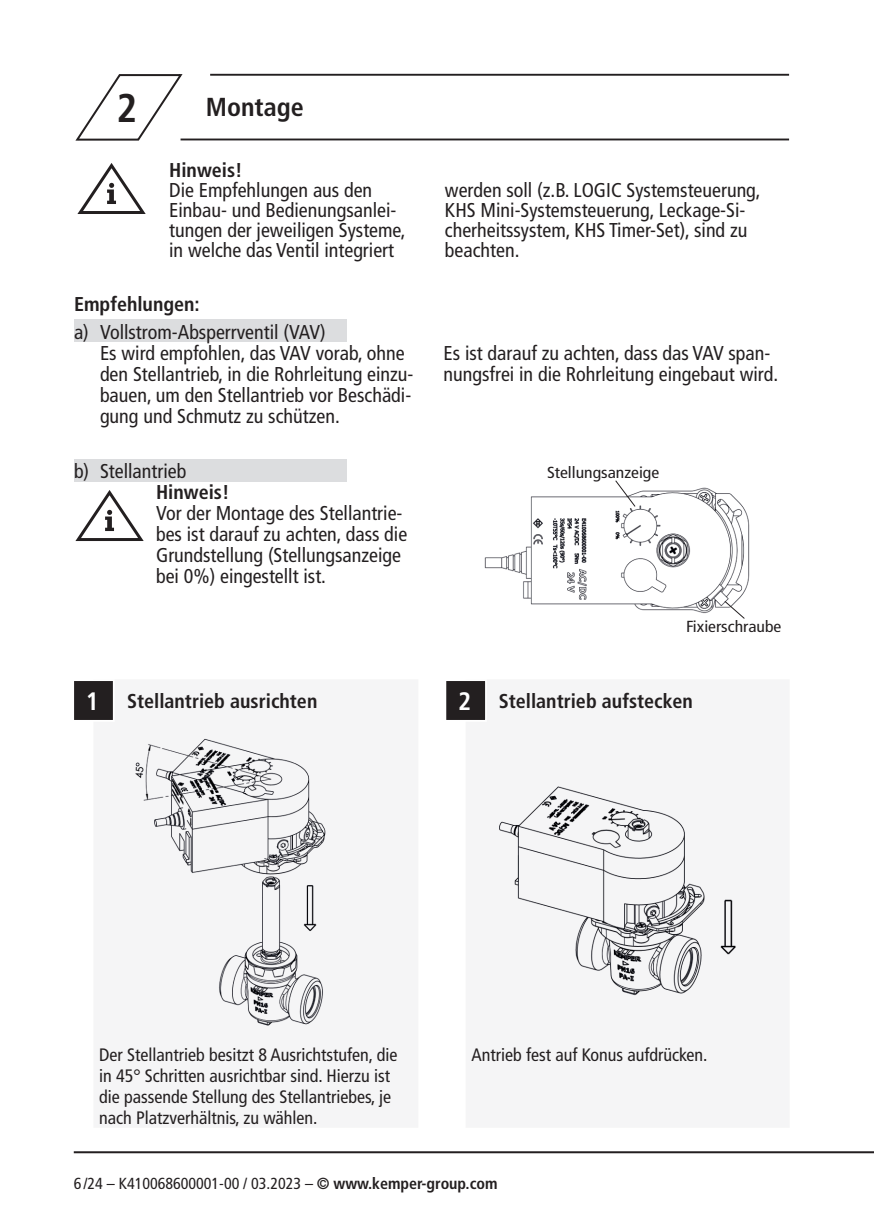
<style>
.page{position:relative;width:874px;height:1225px;background:#fff}
.page>*{position:absolute;margin:0;border:0;box-sizing:border-box;transform-origin:0 0}
.t1{font:700 condensed 40px "Frutiger LT Com";color:#231f20}
.t2{font:700 condensed 26px "Frutiger LT Com";color:#231f20}
.Copytext{font:700 condensed 25.2px "Frutiger LT Com";color:#fff}
.t3{font:condensed 20px/20px "Frutiger LT Com";color:#231f20}
.t4{font:700 condensed 20px "Frutiger LT Com";color:#231f20}
.t5{font:condensed 18px/21px "Frutiger LT Com";color:#231f20}
.Copytext-2{font:condensed 16px "Frutiger LT Com";color:#231f20}
.Copytext-3{font:condensed 16px "Frutiger LT Com";color:#231f20;scale:1.1 1}
.s1{font-weight:700}
</style>
<div class="page">
<div style="left:74px;top:459px;width:272px;height:22px;background:#dcdddf"></div>
<div style="left:74px;top:319px;width:272px;height:23px;background:#dcdddf"></div>
<svg style="left:75px;top:74px;width:109px;height:67px"></svg>
<hr style="left:180px;top:138px;width:608px;height:2px;background:#231f20">
<hr style="left:210px;top:74px;width:578px;height:2px;background:#231f20">
<svg style="left:77px;top:163px;width:69px;height:51px"></svg>
<svg style="left:75px;top:490px;width:69px;height:51px"></svg>
<img style="left:484px;top:487px;width:266px;height:126px">
<div style="left:93px;top:679px;width:325px;height:448px;background:#f5f5f6"></div>
<div style="left:465px;top:679px;width:324px;height:448px;background:#f5f5f6"></div>
<div style="left:73px;top:680px;width:41px;height:41px;background:#231f20"></div>
<div style="left:72px;top:679px;width:43px;height:43px;border:2px solid #fff"></div>
<div style="left:445px;top:680px;width:40px;height:41px;background:#231f20"></div>
<div style="left:444px;top:679px;width:42px;height:43px;border:2px solid #fff"></div>
<img style="left:135px;top:739px;width:191px;height:287px">
<img style="left:499px;top:786px;width:237px;height:210px">
<svg style="left:614px;top:480px;width:22px;height:28px"></svg>
<svg style="left:723px;top:600px;width:22px;height:19px"></svg>
<hr style="left:74px;top:1151px;width:799px;height:2px;background:#231f20">
<p class="t1" style="left:117px;top:84px;width:22px">2</p>
<p class="t2" style="left:206px;top:91px;width:99px">Montage</p>
<p class="t4" style="left:169px;top:158px;width:75px">Hinweis!</p>
<p class="t3" style="left:169px;top:180px;width:204px">Die Empfehlungen aus den</p>
<p class="t3" style="left:169px;top:200px;width:228px">Einbau- und Bedienungsanlei-</p>
<p class="t3" style="left:169px;top:220px;width:238px">tungen der jeweiligen Systeme,</p>
<p class="t3" style="left:169px;top:240px;width:226px">in welche das Ventil integriert</p>
<p class="t4" style="left:74px;top:291px;width:127px">Empfehlungen:</p>
<p class="t3" style="left:74px;top:321px;width:253px">a) Vollstrom-Absperrventil (VAV)</p>
<p class="t3" style="left:100px;top:342px;width:306px">Es wird empfohlen, das VAV vorab, ohne</p>
<p class="t3" style="left:100px;top:363px;width:315px">den Stellantrieb, in die Rohrleitung einzu-</p>
<p class="t3" style="left:100px;top:384px;width:312px">bauen, um den Stellantrieb vor Beschädi-</p>
<p class="t3" style="left:100px;top:405px;width:241px">gung und Schmutz zu schützen.</p>
<p class="t3" style="left:74px;top:461px;width:114px">b) Stellantrieb</p>
<p class="t4" style="left:156px;top:480px;width:75px">Hinweis!</p>
<p class="t3" style="left:156px;top:503px;width:248px">Vor der Montage des Stellantrie-</p>
<p class="t3" style="left:156px;top:524px;width:252px">bes ist darauf zu achten, dass die</p>
<p class="t3" style="left:156px;top:544px;width:246px;line-height:21px">Grundstellung (Stellungsanzeige bei 0%) eingestellt ist.</p>
<p class="t3" style="left:445px;top:180px;width:317px">werden soll (z.B. LOGIC Systemsteuerung, KHS Mini-Systemsteuerung, Leckage-Si&shy;cherheitssystem, KHS Timer-Set), sind zu beachten.</p>
<p class="t3" style="left:443px;top:342px;width:328px">Es ist darauf zu achten, dass das VAV span-</p>
<p class="t3" style="left:443px;top:363px;width:336px">nungsfrei in die Rohrleitung eingebaut wird.</p>
<p class="Copytext-3" style="left:546px;top:462px;width:103px">Stellungsanzeige</p>
<p class="Copytext-3" style="left:685px;top:616px;width:88px">Fixierschraube</p>
<p class="Copytext" style="left:86px;top:686px;width:15px">1</p>
<p class="t4" style="left:127px;top:688px;width:192px">Stellantrieb ausrichten</p>
<p class="Copytext" style="left:458px;top:686px;width:15px">2</p>
<p class="t4" style="left:498px;top:688px;width:195px">Stellantrieb aufstecken</p>
<p class="t5" style="left:99px;top:1044px;width:300px">Der Stellantrieb besitzt 8 Ausrichtstufen, die in 45° Schritten ausrichtbar sind. Hierzu ist die passende Stellung des Stellantriebes, je nach Platzverhältnis, zu wählen.</p>
<p class="t5" style="left:471px;top:1044px;width:237px">Antrieb fest auf Konus aufdrücken.</p>
<p class="Copytext-2" style="left:74px;top:1173px;width:425px">6 /24 – K410068600001-00 / 03.2023 – <span class="s1">© www.kemper-group.com</span></p>
</div>
